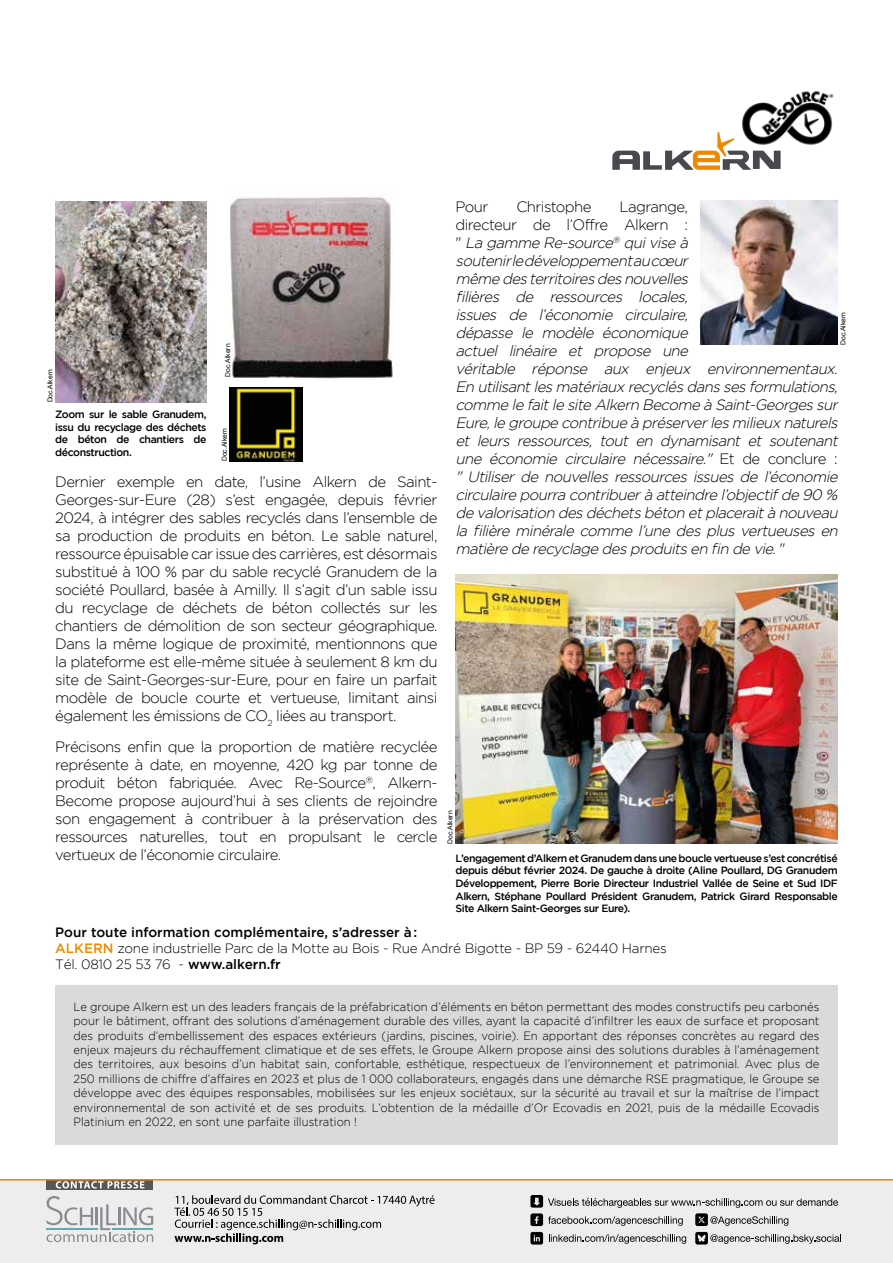
<style>
.page{position:relative;width:893px;height:1263px;background:#fff}
.page>*{position:absolute;margin:0;border:0;box-sizing:border-box;transform-origin:0 0}
.t1{font:300 15px/18px "Gotham";letter-spacing:-.04em;color:#000;text-align:justify}
.t2{font:italic 300 15px/18px "Gotham";color:#000}
.t3{font:300 13.5px/16.2px "Gotham";letter-spacing:-.02em;color:#000}
.t4{font:300 12px/14.4px "Gotham";color:#000;text-align:justify;scale:.94 1}
.t5{font:500 10.5px/12.6px "Gotham";letter-spacing:-.04em;color:#000;text-align:justify}
.t6{font:6.75px "Arial";color:#000}
.s1{font-style:normal}
.s2{font-weight:500}
.s3{font-weight:500;color:#f18700}
</style>
<div class="page">
<img style="left:230px;top:196px;width:163px;height:183px">
<img style="left:230px;top:388px;width:72px;height:73px">
<div style="left:55px;top:986px;width:783px;height:159px;background:#dadada"></div>
<img style="left:701px;top:201px;width:137px;height:144px">
<img style="left:55px;top:201px;width:152px;height:202px">
<div style="left:0;top:1179px;width:893px;height:84px;background:#ededed"></div>
<svg style="left:46px;top:1180px;width:107px;height:10px"></svg>
<svg style="left:46px;top:1196px;width:107px;height:46px"></svg>
<svg style="left:174px;top:1195px;width:261px;height:49px"></svg>
<svg style="left:549px;top:1234px;width:137px;height:10px"></svg>
<svg style="left:56px;top:1181px;width:88px;height:7px"></svg>
<svg style="left:530px;top:1232px;width:13px;height:12px"></svg>
<svg style="left:530px;top:1195px;width:308px;height:31px"></svg>
<svg style="left:695px;top:1232px;width:146px;height:12px"></svg>
<hr style="left:0;top:1179px;width:893px;height:1px;background:#f18700">
<img style="left:455px;top:574px;width:383px;height:269px">
<svg style="left:612px;top:132px;width:169px;height:38px"></svg>
<img style="left:740px;top:91px;width:94px;height:58px">
<p class="t6" style="left:46px;top:402px;width:35px;rotate:-90deg">Doc.Alkern</p>
<p class="t5" style="left:55px;top:408px;width:153px">Zoom sur le sable Granudem, issu du recyclage des déchets de béton de chantiers de déconstruction.</p>
<p class="t6" style="left:224px;top:377px;width:35px;rotate:-90deg">Doc.Alkern</p>
<p class="t6" style="left:220px;top:461px;width:35px;rotate:-90deg">Doc.Alkern</p>
<p class="t1" style="left:55px;top:473px;width:384px">Dernier exemple en date, l’usine Alkern de Saint-Georges-sur-Eure (28) s’est engagée, depuis février 2024, à intégrer des sables recyclés dans l’ensemble de sa production de produits en béton. Le sable naturel, ressource épuisable car issue des carrières, est désormais substitué à 100 % par du sable recyclé Granudem de la société Poullard, basée à Amilly. Il s’agit d’un sable issu du recyclage de déchets de béton collectés sur les chantiers de démolition de son secteur géographique.<br>Dans la même logique de proximité, mentionnons que la plateforme est elle-même située à seulement 8 km du site de Saint-Georges-sur-Eure, pour en faire un parfait modèle de boucle courte et vertueuse, limitant ainsi également les émissions de CO<sub>2</sub> liées au transport.</p>
<p class="t1" style="left:55px;top:737px;width:384px">Précisons enfin que la proportion de matière recyclée représente à date, en moyenne, 420 kg par tonne de produit béton fabriquée. Avec Re-Source<sup>®</sup>, Alkern-Become propose aujourd’hui à ses clients de rejoindre son engagement à contribuer à la préservation des ressources naturelles, tout en propulsant le cercle vertueux de l’économie circulaire.</p>
<p class="t1" style="left:455px;top:197px;width:34px">Pour</p>
<p class="t1" style="left:516px;top:197px;width:77px">Christophe</p>
<p class="t2" style="left:455px;top:197px;width:387px;text-indent:164px"><span class="s1">Lagrange,<br>directeur de l’Offre Alkern :<br>"</span> La gamme Re-source<sup>®</sup> quivise à<br>soutenirle développementau cœur<br>même desterritoiresdesnouvelles<br>filières de ressources locales,<br>issues de l’économie circulaire,<br>dépasse le modèle économique<br>actuel linéaire et propose une<br>véritable réponse aux enjeux environnementaux.<br>En utilisantlesmatériaux recyclésdanssesformulations, comme le faitle site Alkern Become à Saint-Georgessur Eure,le groupe contribue à préserverlesmilieux naturels et leurs ressources, tout en dynamisant et soutenant une économie circulaire nécessaire." <span class="s1">E t d e c o n c l u r e : </span>" Utiliser de nouvelles ressources issues de l’économie circulaire pourra contribuerà atteindre l’objectifde 90 % de valorisation desdéchetsbéton etplaceraità nouveau la filière minérale comme l’une des plus vertueuses en matière de recyclage desproduitsen fin de vie.<span class="s1">"</span></p>
<p class="t6" style="left:839px;top:345px;width:35px;rotate:-90deg">Doc.Alkern</p>
<p class="t6" style="left:446px;top:843px;width:35px;rotate:-90deg">Doc.Alkern</p>
<p class="t5" style="left:455px;top:852px;width:384px">L’engagement d’Alkern et Granudem dans une boucle vertueuse s’est concrétisé depuis début février 2024. De gauche à droite (Aline Poullard, DG Granudem Développement, Pierre Borie Directeur Industriel Vallée de Seine et Sud IDF Alkern, Stéphane Poullard Président Granudem, Patrick Girard Responsable Site Alkern Saint-Georges sur Eure).</p>
<p class="t3" style="left:55px;top:924px;width:613px"><span class="s2">Pour toute information complémentaire, s’adresser à:<br></span><span class="s3">ALKERN</span> zone industrielle Parc de la Motte au Bois - Rue André Bigotte - BP 59 - 62440 Harnes<br>Tél. 0810 25 53 76 - <span class="s2">www.alkern.fr</span></p>
<p class="t4" style="left:73px;top:999px;width:795px">Le groupe Alkern est un des leaders français de la préfabrication d’éléments en béton permettant des modes constructifs peu carbonés pour le bâtiment, offrant des solutions d’aménagement durable des villes, ayant la capacité d’infiltrer les eaux de surface et proposant des produits d’embellissement des espaces extérieurs (jardins, piscines, voirie). En apportant des réponses concrètes au regard des enjeux majeurs du réchauffement climatique et de ses effets, le Groupe Alkern propose ainsi des solutions durables à l’aménagement des territoires, aux besoins d’un habitat sain, confortable, esthétique, respectueux de l’environnement et patrimonial. Avec plus de 250 millions de chiffre d’affaires en 2023 et plus de 1 000 collaborateurs, engagés dans une démarche RSE pragmatique, le Groupe se développe avec des équipes responsables, mobilisées sur les enjeux sociétaux, sur la sécurité au travail et sur la maîtrise de l’impact environnemental de son activité et de ses produits. L’obtention de la médaille d’Or Ecovadis en 2021, puis de la médaille Ecovadis Platinium en 2022, en sont une parfaite illustration !</p>
</div>
